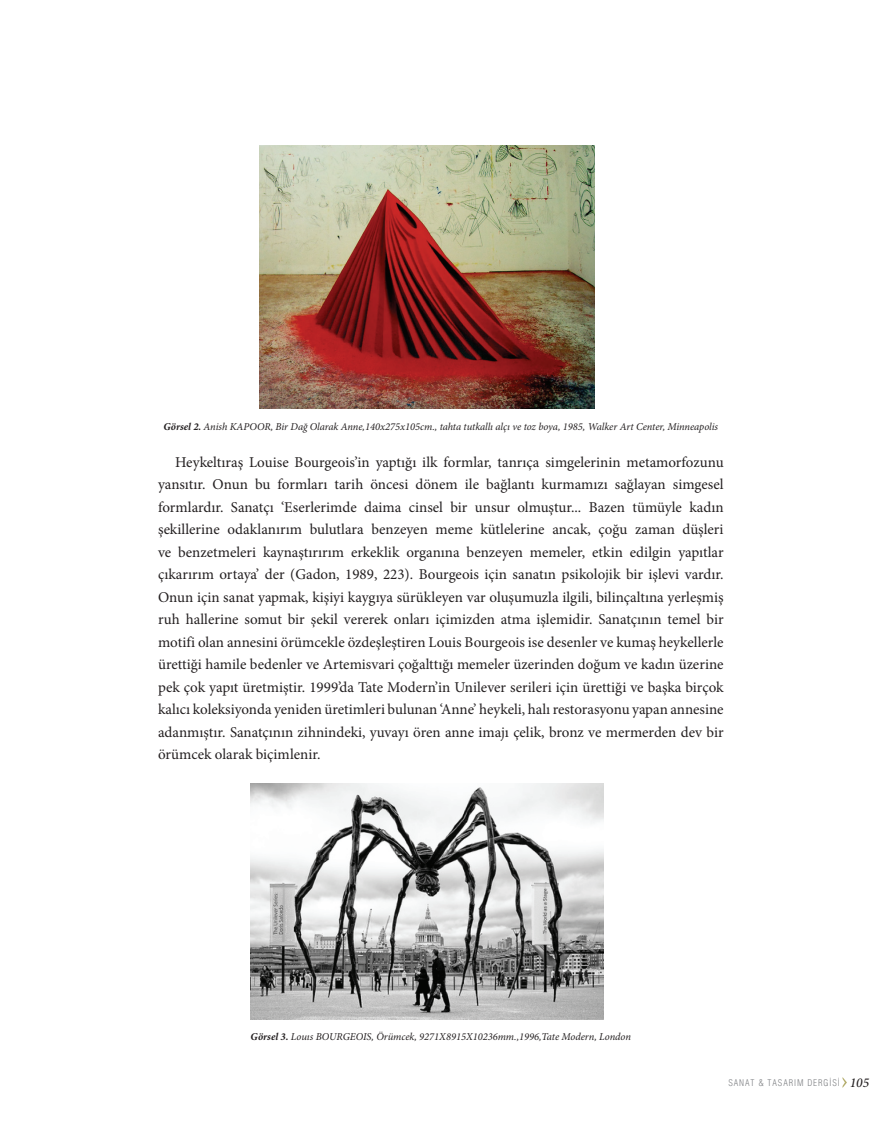
<style>
.page{position:relative;width:893px;height:1127px;background:#fff}
.page>*{position:absolute;margin:0;border:0;box-sizing:border-box;transform-origin:0 0}
.t1{font:15px/22.5px "Minion Pro";color:#231f20;text-align:justify}
.t2{font:italic 10.5px "Minion Pro";letter-spacing:-.005em;color:#231f20}
.t3{font:300 condensed 9px "Helvetica";letter-spacing:.1em;color:#808285}
.s1{font-weight:700}
.s2{font-family:"Minion Pro";font-weight:500;font-style:italic;font-stretch:normal;font-size:13.5px;color:#231f20}
</style>
<div class="page">
<svg style="left:842px;top:1077px;width:5px;height:11px"></svg>
<img style="left:250px;top:784px;width:354px;height:235px">
<img style="left:259px;top:146px;width:336px;height:262px">
<p class="t2" style="left:163px;top:419px;width:556px"><span class="s1">Görsel 2.</span> Anish KAPOOR, Bir Dağ Olarak Anne,140x275x105cm., tahta tutkallı alçı ve toz boya, 1985, Walker Art Center, Minneapolis</p>
<p class="t1" style="left:158px;top:451px;width:567px;text-indent:17px">Heykeltıraş Louise Bourgeois’in yaptığı ilk formlar, tanrıça simgelerinin metamorfozunu yansıtır. Onun bu formları tarih öncesi dönem ile bağlantı kurmamızı sağlayan simgesel formlardır. Sanatçı ‘Eserlerimde daima cinsel bir unsur olmuştur... Bazen tümüyle kadın şekillerine odaklanırım bulutlara benzeyen meme kütlelerine ancak, çoğu zaman düşleri ve benzetmeleri kaynaştırırım erkeklik organına benzeyen memeler, etkin edilgin yapıtlar çıkarırım ortaya’ der (Gadon, 1989, 223). Bourgeois için sanatın psikolojik bir işlevi vardır.<br>Onun için sanat yapmak, kişiyi kaygıya sürükleyen var oluşumuzla ilgili, bilinçaltına yerleşmiş ruh hallerine somut bir şekil vererek onları içimizden atma işlemidir. Sanatçının temel bir motifi olan annesini örümcekle özdeşleştiren Louis Bourgeois ise desenler ve kumaş heykellerle ürettiği hamile bedenler ve Artemisvari çoğalttığı memeler üzerinden doğum ve kadın üzerine pek çok yapıt üretmiştir. 1999’da Tate Modern’in Unilever serileri için ürettiği ve başka birçok kalıcı koleksiyonda yeniden üretimleri bulunan ‘Anne’ heykeli, halı restorasyonu yapan annesine adanmıştır. Sanatçının zihnindeki, yuvayı ören anne imajı çelik, bronz ve mermerden dev bir örümcek olarak biçimlenir.</p>
<p class="t2" style="left:251px;top:1029px;width:382px"><span class="s1">Görsel 3.</span> Louıs BOURGEOIS, Örümcek, 9271X8915X10236mm.,1996,Tate Modern, London</p>
<p class="t3" style="left:728px;top:1078px;width:142px">SANAT &amp; TASARIM DERGİSİ <span class="s2">105</span></p>
</div>
